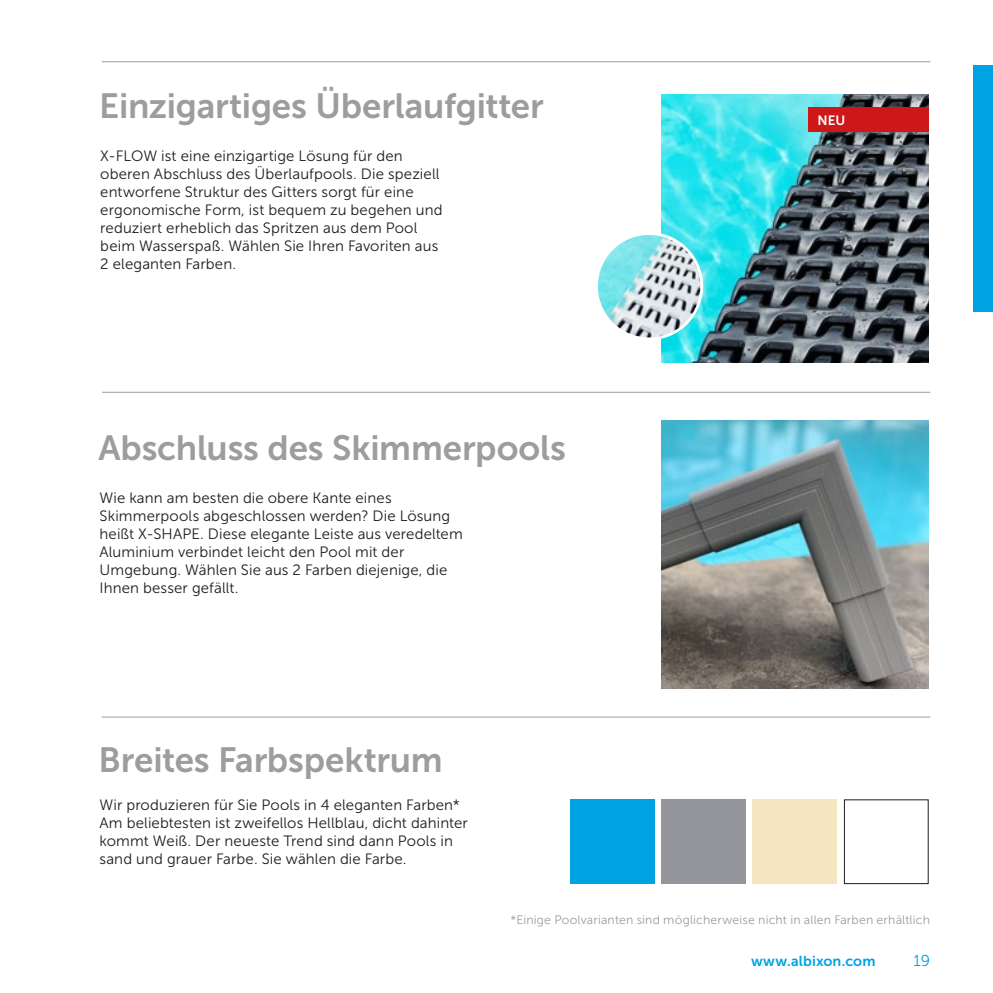
<style>
.page{position:relative;width:993px;height:993px;background:#fff}
.page>*{position:absolute;margin:0;border:0;box-sizing:border-box;transform-origin:0 0}
.t1{font:34.82px "Museo Sans 700";letter-spacing:-.005em;color:#9d9d9c}
.t2{font:15.75px "Museo Sans 300";color:#00a3e2}
.t3{font:14.88px/18px "Museo Sans 300";letter-spacing:.01em;color:#1d1d1b}
.t4{font:14.35px "Museo Sans 700";letter-spacing:.015em;color:#00a3e2}
.t5{font:13.47px "Museo Sans 700";color:#fff}
.t6{font:12.25px "Museo Sans 300";letter-spacing:.015em;color:#9d9d9c}
</style>
<div class="page">
<hr style="left:102px;top:391px;width:827px;height:1px;background:#9d9d9c">
<hr style="left:102px;top:61px;width:827px;height:1px;background:#9d9d9c">
<hr style="left:102px;top:716px;width:827px;height:1px;background:#9d9d9c">
<div style="left:972px;top:65px;width:20px;height:247px;background:#00a3e2"></div>
<div style="left:570px;top:799px;width:84px;height:84px;background:#00a3e2"></div>
<div style="left:752px;top:799px;width:84px;height:84px;background:#f5e5c0"></div>
<div style="left:661px;top:799px;width:84px;height:84px;background:#93959b"></div>
<img style="left:661px;top:420px;width:267px;height:268px">
<img style="left:661px;top:94px;width:267px;height:268px">
<div style="left:807px;top:107px;width:121px;height:25px;background:#cd1719"></div>
<svg style="left:597px;top:223px;width:114px;height:122px"></svg>
<p class="t1" style="left:99px;top:87px;width:446px">Einzigartiges Überlaufgitter</p>
<p class="t3" style="left:100px;top:147px;width:344px">X-FLOW ist eine einzigartige Lösung für den oberen Abschluss des Überlaufpools. Die speziell entworfene Struktur des Gitters sorgt für eine ergonomische Form, ist bequem zu begehen und reduziert erheblich das Spritzen aus dem Pool beim Wasserspaß. Wählen Sie Ihren Favoriten aus 2 eleganten Farben.</p>
<p class="t1" style="left:98px;top:428px;width:469px">Abschluss des Skimmerpools</p>
<p class="t3" style="left:99px;top:488px;width:364px">Wie kann am besten die obere Kante eines Skimmerpools abgeschlossen werden? Die Lösung heißt X-SHAPE. Diese elegante Leiste aus veredeltem Aluminium verbindet leicht den Pool mit der Umgebung. Wählen Sie aus 2 Farben diejenige, die Ihnen besser gefällt.</p>
<p class="t1" style="left:98px;top:740px;width:345px">Breites Farbspektrum</p>
<p class="t3" style="left:99px;top:795px;width:362px">Wir produzieren für Sie Pools in 4 eleganten Farben*</p>
<p class="t3" style="left:99px;top:813px;width:370px">Am beliebtesten ist zweifellos Hellblau, dicht dahinter kommt Weiß. Der neueste Trend sind dann Pools in sand und grauer Farbe. Sie wählen die Farbe.</p>
<p class="t5" style="left:817px;top:113px;width:29px">NEU</p>
<p class="t6" style="left:510px;top:913px;width:421px">*Einige Poolvarianten sind möglicherweise nicht in allen Farben erhältlich</p>
<p class="t4" style="left:750px;top:952px;width:126px">www.albixon.com</p>
<p class="t2" style="left:913px;top:951px;width:18px">19</p>
</div>
